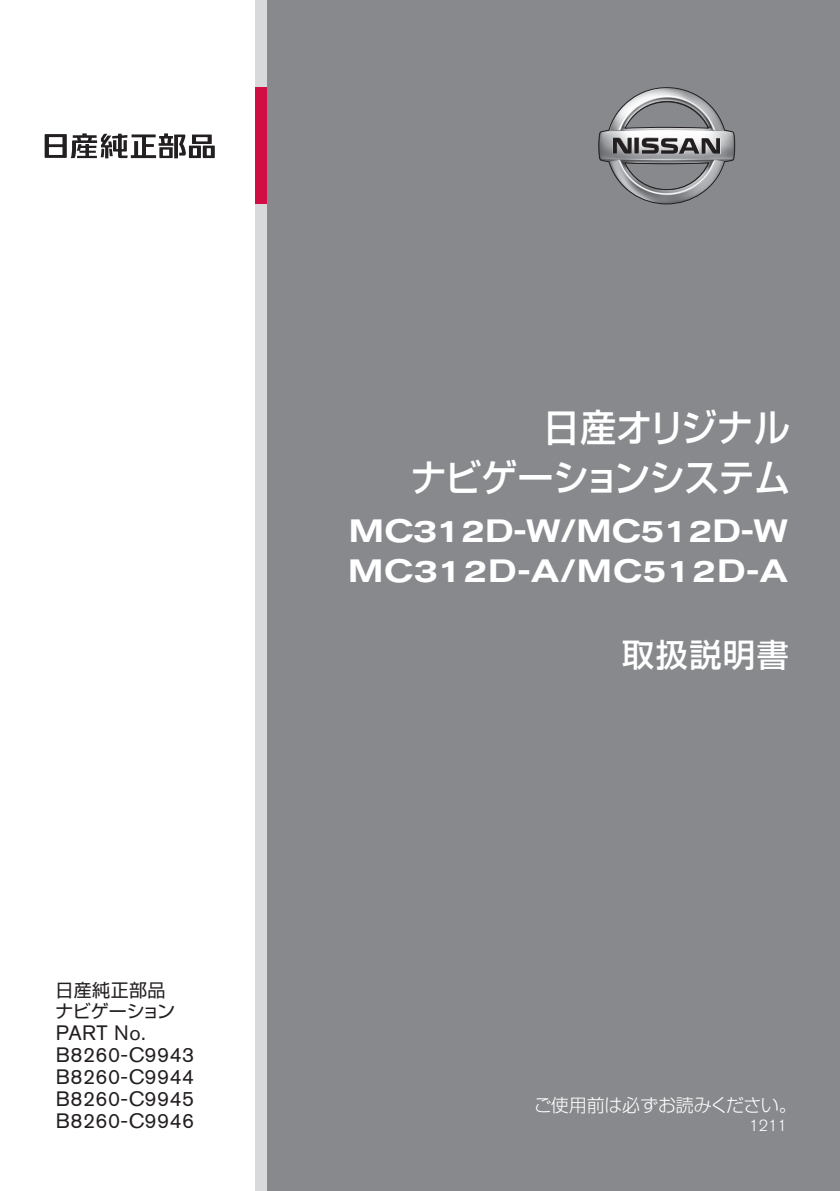
<style>
.page{position:relative;width:840px;height:1191px;background:#fff}
.page>*{position:absolute;margin:0;border:0;box-sizing:border-box;transform-origin:0 0}
.t1{font:38px/50px "Shin Go Pro Medium 90 msp RKSJ H";letter-spacing:-.025em;color:#fff;text-align:right;scale:.95 1}
.t2{font:500 expanded 32px/40px "Nissan AG";letter-spacing:.015em;color:#fff}
.t3{font:32px "Shin Go Pro Medium 90 msp RKSJ H";letter-spacing:.05em;color:#fff}
.t4{font:20.6px/21.8px "Nissan AG";letter-spacing:.02em;color:#231f20}
.t5{font:18px "Shin Go Pro Light 90 msp RKSJ H";letter-spacing:-.02em;color:#fff}
.t6{font:18px/21.6px "Shin Go Pro Regular 90 msp RKSJ H";letter-spacing:.005em;color:#231f20}
.t7{font:300 16px "Nissan AG";color:#fff}
</style>
<div class="page">
<div style="left:267px;top:0;width:572px;height:1191px;background:#87898c"></div>
<div style="left:255px;top:0;width:12px;height:1191px;background:#d8d9db"></div>
<svg style="left:598px;top:87px;width:136px;height:117px"></svg>
<div style="left:255px;top:88px;width:12px;height:116px;background:#d20d44"></div>
<svg style="left:45px;top:133px;width:170px;height:25px"></svg>
<p class="t6" style="left:55px;top:981px;width:121px">日産純正部品ナビゲーション</p>
<p class="t4" style="left:56px;top:1024px;width:140px">PART No.<br>B8260-C9943<br>B8260-C9944<br>B8260-C9945<br>B8260-C9946</p>
<h1 class="t1" style="left:410px;top:408px;width:401px">日産オリジナル<br>ナビゲーションシステム</h1>
<h2 class="t2" style="left:348px;top:515px;width:441px">MC312D-W/MC512D-W<br>MC312D-A/MC512D-A</h2>
<h2 class="t3" style="left:621px;top:643px;width:168px">取扱説明書</h2>
<p class="t5" style="left:533px;top:1098px;width:264px">ご使用前は必ずお読みください。</p>
<p class="t7" style="left:748px;top:1116px;width:39px">1211</p>
</div>
